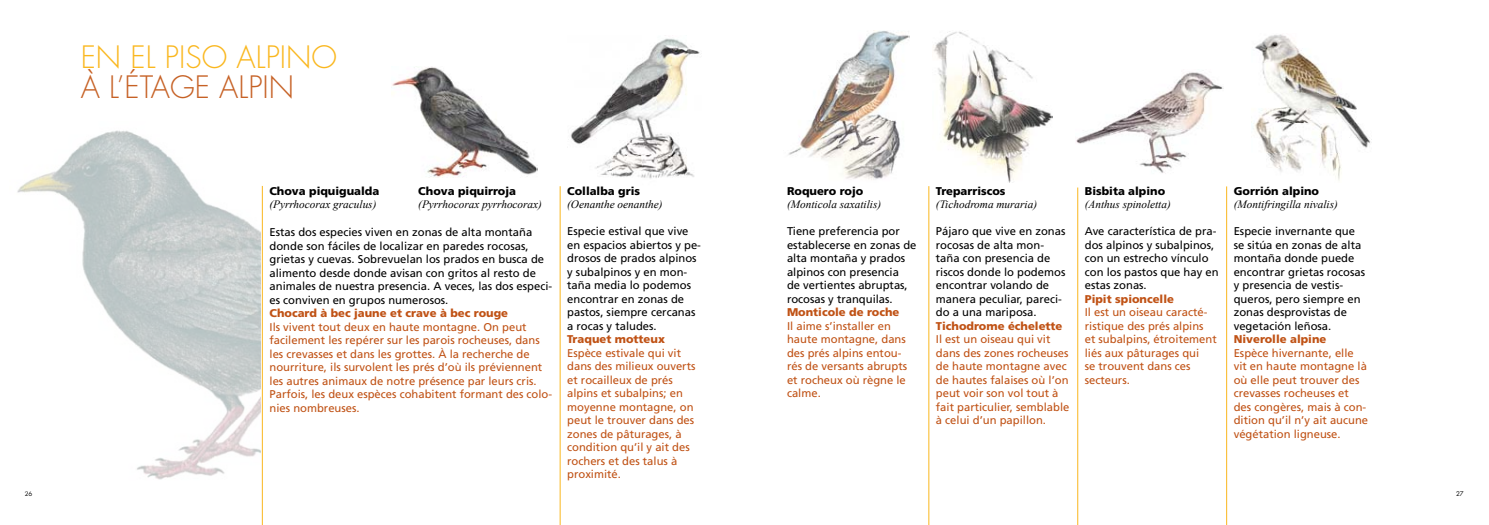
<style>
.page{position:relative;width:1489px;height:525px;background:#fff}
.page>*{position:absolute;margin:0;border:0;box-sizing:border-box;transform-origin:0 0}
.t1{font:300 30px "Futura Std";color:#fab71e}
.t2{font:300 30px "Futura Std";color:#c66125}
.t3{font:11.25px/13.5px "Frutiger LT Std";color:#c05215}
.t4{font:11.25px/13.5px "Frutiger LT Std";color:#000}
.t5{font:italic 11.25px "Times New Roman";color:#000}
.t6{font:900 11.25px "Frutiger LT Std";color:#c05215}
.t7{font:900 11.25px "Frutiger LT Std";color:#000}
.t8{font:6.25px "Futura Std";color:#000}
</style>
<div class="page">
<hr style="left:928px;top:186px;width:1px;height:338px;background:#fab71e">
<hr style="left:1077px;top:187px;width:1px;height:337px;background:#fab71e">
<hr style="left:1226px;top:186px;width:1px;height:338px;background:#fab71e">
<hr style="left:262px;top:186px;width:1px;height:338px;background:#fab71e">
<hr style="left:560px;top:186px;width:1px;height:338px;background:#fab71e">
<img style="left:788px;top:30px;width:121px;height:150px">
<img style="left:933px;top:31px;width:119px;height:151px">
<img style="left:1076px;top:72px;width:146px;height:101px">
<img style="left:1255px;top:34px;width:115px;height:146px">
<img style="left:392px;top:66px;width:145px;height:111px">
<img style="left:570px;top:38px;width:130px;height:141px">
<img style="left:17px;top:130px;width:243px;height:350px">
<h1 class="t1" style="left:81px;top:39px;width:258px">EN EL PISO ALPINO</h1>
<h1 class="t2" style="left:81px;top:69px;width:215px">À L’ÉTAGE ALPIN</h1>
<p class="t7" style="left:269px;top:184px;width:111px">Chova piquigualda</p>
<p class="t5" style="left:269px;top:200px;width:108px">(Pyrrhocorax graculus)</p>
<p class="t7" style="left:418px;top:184px;width:99px">Chova piquirroja</p>
<p class="t5" style="left:418px;top:200px;width:125px">(Pyrrhocorax pyrrhocorax)</p>
<p class="t4" style="left:269px;top:225px;width:284px">Estas dos especies viven en zonas de alta montaña donde son fáciles de localizar en paredes rocosas, grietas y cuevas. Sobrevuelan los prados en busca de alimento desde donde avisan con gritos al resto de animales de nuestra presencia. A veces, las dos especi&shy;es conviven en grupos numerosos.</p>
<p class="t6" style="left:269px;top:307px;width:240px">Chocard à bec jaune et crave à bec rouge</p>
<p class="t3" style="left:269px;top:320px;width:284px">Ils vivent tout deux en haute montagne. On peut facilement les repérer sur les parois rocheuses, dans les crevasses et dans les grottes. À la recherche de nourriture, ils survolent les prés d’où ils préviennent les autres animaux de notre présence par leurs cris.<br>Parfois, les deux espèces cohabitent formant des colo&shy;nies nombreuses.</p>
<p class="t7" style="left:567px;top:184px;width:74px">Collalba gris</p>
<p class="t5" style="left:567px;top:200px;width:97px">(Oenanthe oenanthe)</p>
<p class="t4" style="left:567px;top:224px;width:135px">Especie estival que vive en espacios abiertos y pe&shy;drosos de prados alpinos y subalpinos y en mon&shy;taña media lo podemos encontrar en zonas de pastos, siempre cercanas a rocas y taludes.</p>
<p class="t6" style="left:567px;top:333px;width:99px">Traquet motteux</p>
<p class="t3" style="left:567px;top:346px;width:130px">Espèce estivale qui vit dans des milieux ouverts et rocailleux de prés alpins et subalpins; en moyenne montagne, on peut le trouver dans des zones de pâturages, à condition qu’il y ait des rochers et des talus à proximité.</p>
<p class="t7" style="left:787px;top:185px;width:78px">Roquero rojo</p>
<p class="t5" style="left:787px;top:200px;width:96px">(Monticola saxatilis)</p>
<p class="t4" style="left:787px;top:225px;width:131px">Tiene preferencia por establecerse en zonas de alta montaña y prados alpinos con presencia<br>de vertientes abruptas, rocosas y tranquilas.</p>
<p class="t6" style="left:787px;top:306px;width:114px">Monticole de roche</p>
<p class="t3" style="left:787px;top:319px;width:122px">Il aime s’installer en haute montagne, dans des prés alpins entou&shy;rés de versants abrupts et rocheux où règne le calme.</p>
<p class="t7" style="left:935px;top:185px;width:71px">Treparriscos</p>
<p class="t5" style="left:935px;top:200px;width:103px">(Tichodroma muraria)</p>
<p class="t4" style="left:935px;top:224px;width:131px">Pájaro que vive en zonas rocosas de alta mon&shy;taña con presencia de riscos donde lo podemos encontrar volando de manera peculiar, pareci&shy;do a una mariposa.</p>
<p class="t6" style="left:935px;top:320px;width:128px">Tichodrome échelette</p>
<p class="t3" style="left:935px;top:332px;width:135px">Il est un oiseau qui vit dans des zones rocheuses de haute montagne avec de hautes falaises où l’on peut voir son vol tout à fait particulier, semblable à celui d’un papillon.</p>
<p class="t7" style="left:1084px;top:185px;width:82px">Bisbita alpino</p>
<p class="t5" style="left:1084px;top:200px;width:87px">(Anthus spinoletta)</p>
<p class="t4" style="left:1084px;top:224px;width:135px">Ave característica de pra&shy;dos alpinos y subalpinos, con un estrecho vínculo con los pastos que hay en estas zonas.</p>
<p class="t6" style="left:1084px;top:293px;width:91px">Pipit spioncelle</p>
<p class="t3" style="left:1084px;top:305px;width:133px">Il est un oiseau caracté&shy;ristique des prés alpins et subalpins, étroitement liés aux pâturages qui<br>se trouvent dans ces secteurs.</p>
<p class="t7" style="left:1233px;top:185px;width:87px">Gorrión alpino</p>
<p class="t5" style="left:1233px;top:200px;width:106px">(Montifringilla nivalis)</p>
<p class="t4" style="left:1233px;top:224px;width:133px">Especie invernante que se sitúa en zonas de alta montaña donde puede encontrar grietas rocosas y presencia de vestis&shy;queros, pero siempre en zonas desprovistas de vegetación leñosa.</p>
<p class="t6" style="left:1233px;top:333px;width:94px">Niverolle alpine</p>
<p class="t3" style="left:1233px;top:346px;width:136px">Espèce hivernante, elle vit en haute montagne là où elle peut trouver des crevasses rocheuses et des congères, mais à con&shy;dition qu’il n’y ait aucune végétation ligneuse.</p>
<p class="t8" style="left:25px;top:490px;width:9px">26</p>
<p class="t8" style="left:1455px;top:489px;width:9px">27</p>
</div>
